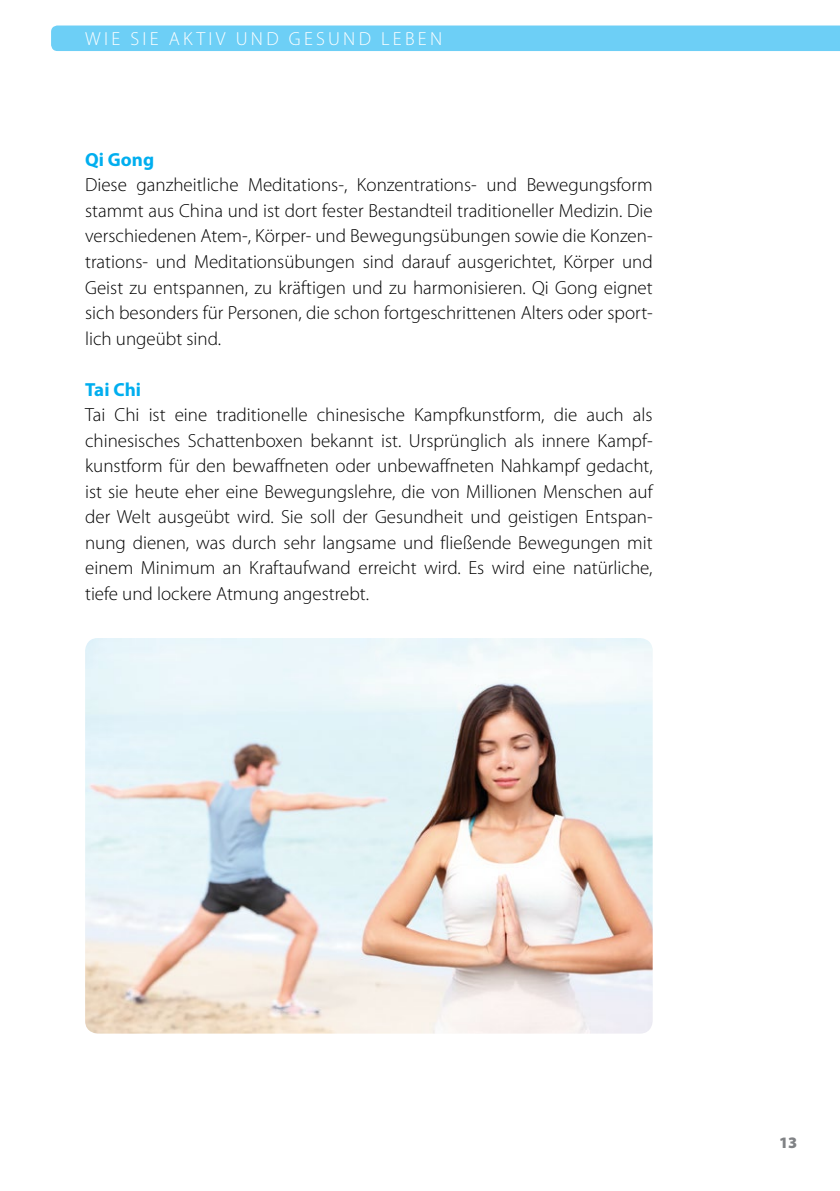
<style>
.page{position:relative;width:840px;height:1191px;background:#fff}
.page>*{position:absolute;margin:0;border:0;box-sizing:border-box;transform-origin:0 0}
.t1{font:300 19px/25.6px "Myriad Pro";color:#000;text-align:justify}
.t2{font:300 19px "Myriad Pro";letter-spacing:.17em;color:#fff}
.t3{font:700 19px "Myriad Pro";color:#00aeef}
.t4{font:900 16px "Myriad Pro";color:#808285}
</style>
<div class="page">
<div style="left:51px;top:26px;width:788px;height:25px;background:#6dcff6"></div>
<img style="left:85px;top:638px;width:567px;height:395px">
<p class="t2" style="left:85px;top:29px;width:358px">WIE SIE AKTIV UND GESUND LEBEN</p>
<p class="t3" style="left:85px;top:149px;width:71px">Qi Gong</p>
<p class="t1" style="left:85px;top:173px;width:568px">Diese ganzheitliche Meditations-, Konzentrations- und Bewegungsform stammt aus China und ist dort fester Bestandteil traditioneller Medizin. Die verschiedenen Atem-, Körper- und Bewegungsübungen sowie die Konzen&shy;trations- und Meditationsübungen sind darauf ausgerichtet, Körper und Geist zu entspannen, zu kräftigen und zu harmonisieren. Qi Gong eignet sich besonders für Personen, die schon fortgeschrittenen Alters oder sport&shy;lich ungeübt sind.</p>
<p class="t3" style="left:85px;top:378px;width:57px">Tai Chi</p>
<p class="t1" style="left:85px;top:402px;width:568px">Tai Chi ist eine traditionelle chinesische Kampfkunstform, die auch als chinesisches Schattenboxen bekannt ist. Ursprünglich als innere Kampf&shy;kunstform für den bewaffneten oder unbewaffneten Nahkampf gedacht, ist sie heute eher eine Bewegungslehre, die von Millionen Menschen auf der Welt ausgeübt wird. Sie soll der Gesundheit und geistigen Entspan&shy;nung dienen, was durch sehr langsame und fließende Bewegungen mit einem Minimum an Kraftaufwand erreicht wird. Es wird eine natürliche, tiefe und lockere Atmung angestrebt.</p>
<p class="t4" style="left:778px;top:1134px;width:20px">13</p>
</div>
